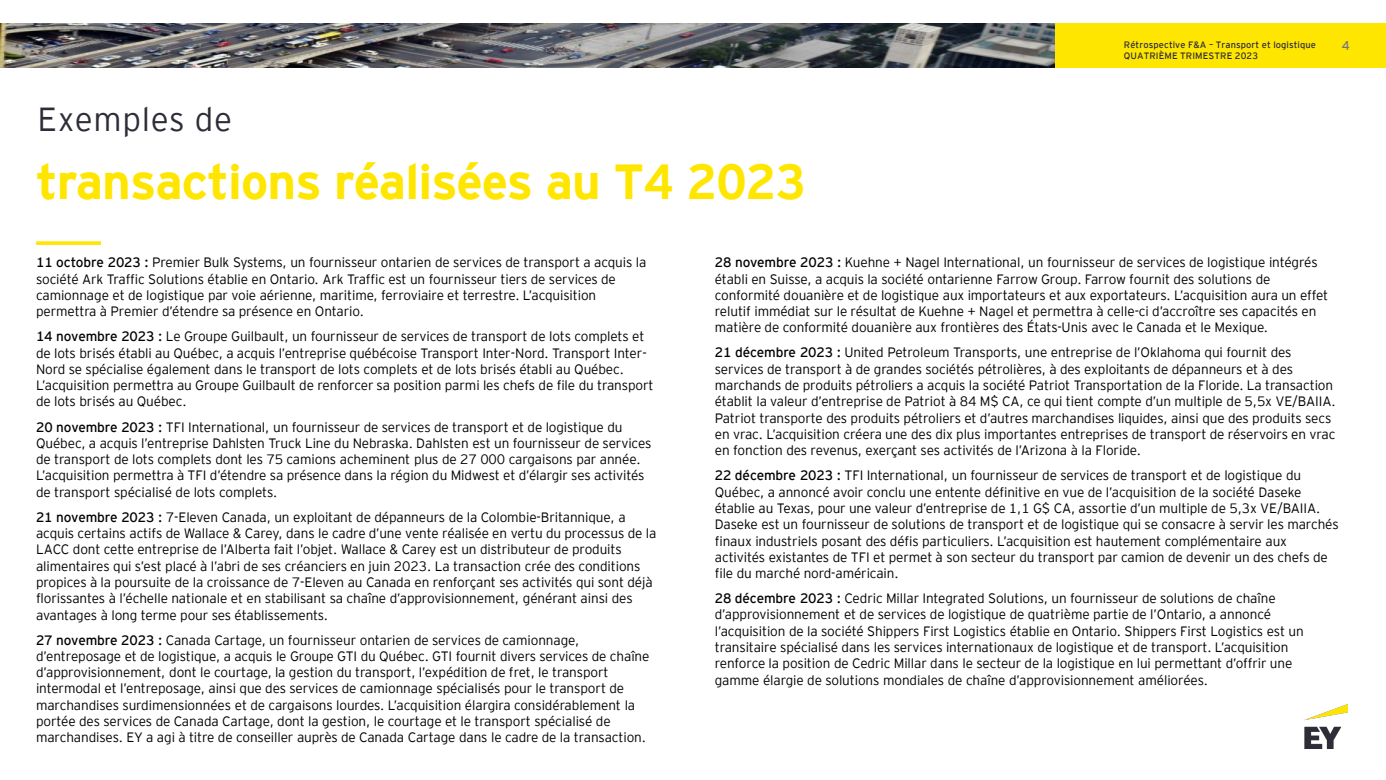
<style>
.page{position:relative;width:1386px;height:780px;background:#fff}
.page>*{position:absolute;margin:0;border:0;box-sizing:border-box;transform-origin:0 0}
.t1{font:700 49px "EY Interstate";letter-spacing:-.015em;color:#ffe600}
.t2{font:300 33.25px "EY Interstate";letter-spacing:.02em;color:#2d2d38}
.t3{font:300 13.56px/16.3px "EY Interstate";letter-spacing:-.01em;color:#000}
.t4{font:12.69px "EY Interstate";color:#747480}
.t5{font:9.28px/11px "EY Interstate";letter-spacing:.01em;color:#2d2d38}
.s1{font-style:inherit}
</style>
<div class="page">
<div style="left:0;top:23px;width:1385px;height:45px;background:#ffe600"></div>
<img style="left:0;top:23px;width:1054px;height:45px">
<svg style="left:36px;top:241px;width:65px;height:4px"></svg>
<img style="left:1304px;top:704px;width:43px;height:43px">
<p class="t2" style="left:38px;top:95px;width:196px">Exemples de</p>
<p class="t1" style="left:36px;top:146px;width:771px">transactions réalisées au T4 2023</p>
<p class="t5" style="left:1123px;top:38px;width:194px">Rétrospective F&amp;A – Transport et logistique<br>QUATRIÈME TRIMESTRE 2023</p>
<p class="t4" style="left:1341px;top:37px;width:9px">4</p>
<p class="t3" style="left:36px;top:253px;width:611px"><span class="s1">11 octobre 2023 :</span> Premier Bulk Systems, un fournisseur ontarien de services de transport a acquis la société Ark Traffic Solutions établie en Ontario. Ark Traffic est un fournisseur tiers de services de camionnage et de logistique par voie aérienne, maritime, ferroviaire et terrestre. L’acquisition permettra à Premier d’étendre sa présence en Ontario.</p>
<p class="t3" style="left:36px;top:327px;width:619px"><span class="s1">14 novembre 2023 :</span> Le Groupe Guilbault, un fournisseur de services de transport de lots complets et de lots brisés établi au Québec, a acquis l’entreprise québécoise Transport Inter-Nord. Transport Inter-Nord se spécialise également dans le transport de lots complets et de lots brisés établi au Québec.<br>L’acquisition permettra au Groupe Guilbault de renforcer sa position parmi les chefs de file du transport de lots brisés au Québec.</p>
<p class="t3" style="left:36px;top:417px;width:617px"><span class="s1">20 novembre 2023 :</span> TFI International, un fournisseur de services de transport et de logistique du Québec, a acquis l’entreprise Dahlsten Truck Line du Nebraska. Dahlsten est un fournisseur de services de transport de lots complets dont les 75 camions acheminent plus de 27 000 cargaisons par année.<br>L’acquisition permettra à TFI d’étendre sa présence dans la région du Midwest et d’élargir ses activités de transport spécialisé de lots complets.</p>
<p class="t3" style="left:36px;top:508px;width:621px"><span class="s1">21 novembre 2023 :</span> 7-Eleven Canada, un exploitant de dépanneurs de la Colombie-Britannique, a acquis certains actifs de Wallace &amp; Carey, dans le cadre d’une vente réalisée en vertu du processus de la LACC dont cette entreprise de l’Alberta fait l’objet. Wallace &amp; Carey est un distributeur de produits alimentaires qui s’est placé à l’abri de ses créanciers en juin 2023. La transaction crée des conditions propices à la poursuite de la croissance de 7-Eleven au Canada en renforçant ses activités qui sont déjà florissantes à l’échelle nationale et en stabilisant sa chaîne d’approvisionnement, générant ainsi des avantages à long terme pour ses établissements.</p>
<p class="t3" style="left:36px;top:630px;width:615px"><span class="s1">27 novembre 2023 :</span> Canada Cartage, un fournisseur ontarien de services de camionnage, d’entreposage et de logistique, a acquis le Groupe GTI du Québec. GTI fournit divers services de chaîne d’approvisionnement, dont le courtage, la gestion du transport, l’expédition de fret, le transport intermodal et l’entreposage, ainsi que des services de camionnage spécialisés pour le transport de marchandises surdimensionnées et de cargaisons lourdes. L’acquisition élargira considérablement la portée des services de Canada Cartage, dont la gestion, le courtage et le transport spécialisé de marchandises. EY a agi à titre de conseiller auprès de Canada Cartage dans le cadre de la transaction.</p>
<p class="t3" style="left:714px;top:253px;width:615px"><span class="s1">28 novembre 2023 :</span> Kuehne + Nagel International, un fournisseur de services de logistique intégrés établi en Suisse, a acquis la société ontarienne Farrow Group. Farrow fournit des solutions de conformité douanière et de logistique aux importateurs et aux exportateurs. L’acquisition aura un effet relutif immédiat sur le résultat de Kuehne + Nagel et permettra à celle-ci d’accroître ses capacités en matière de conformité douanière aux frontières des États-Unis avec le Canada et le Mexique.</p>
<p class="t3" style="left:714px;top:343px;width:622px"><span class="s1">21 décembre 2023 :</span> United Petroleum Transports, une entreprise de l’Oklahoma qui fournit des services de transport à de grandes sociétés pétrolières, à des exploitants de dépanneurs et à des marchands de produits pétroliers a acquis la société Patriot Transportation de la Floride. La transaction établit la valeur d’entreprise de Patriot à 84 M$ CA, ce qui tient compte d’un multiple de 5,5x VE/BAIIA.<br>Patriot transporte des produits pétroliers et d’autres marchandises liquides, ainsi que des produits secs en vrac. L’acquisition créera une des dix plus importantes entreprises de transport de réservoirs en vrac en fonction des revenus, exerçant ses activités de l’Arizona à la Floride.</p>
<p class="t3" style="left:714px;top:466px;width:625px"><span class="s1">22 décembre 2023 :</span> TFI International, un fournisseur de services de transport et de logistique du Québec, a annoncé avoir conclu une entente définitive en vue de l’acquisition de la société Daseke établie au Texas, pour une valeur d’entreprise de 1,1 G$ CA, assortie d’un multiple de 5,3x VE/BAIIA.<br>Daseke est un fournisseur de solutions de transport et de logistique qui se consacre à servir les marchés finaux industriels posant des défis particuliers. L’acquisition est hautement complémentaire aux activités existantes de TFI et permet à son secteur du transport par camion de devenir un des chefs de file du marché nord-américain.</p>
<p class="t3" style="left:714px;top:589px;width:590px"><span class="s1">28 décembre 2023 :</span> Cedric Millar Integrated Solutions, un fournisseur de solutions de chaîne d’approvisionnement et de services de logistique de quatrième partie de l’Ontario, a annoncé l’acquisition de la société Shippers First Logistics établie en Ontario. Shippers First Logistics est un transitaire spécialisé dans les services internationaux de logistique et de transport. L’acquisition renforce la position de Cedric Millar dans le secteur de la logistique en lui permettant d’offrir une gamme élargie de solutions mondiales de chaîne d’approvisionnement améliorées.</p>
</div>
